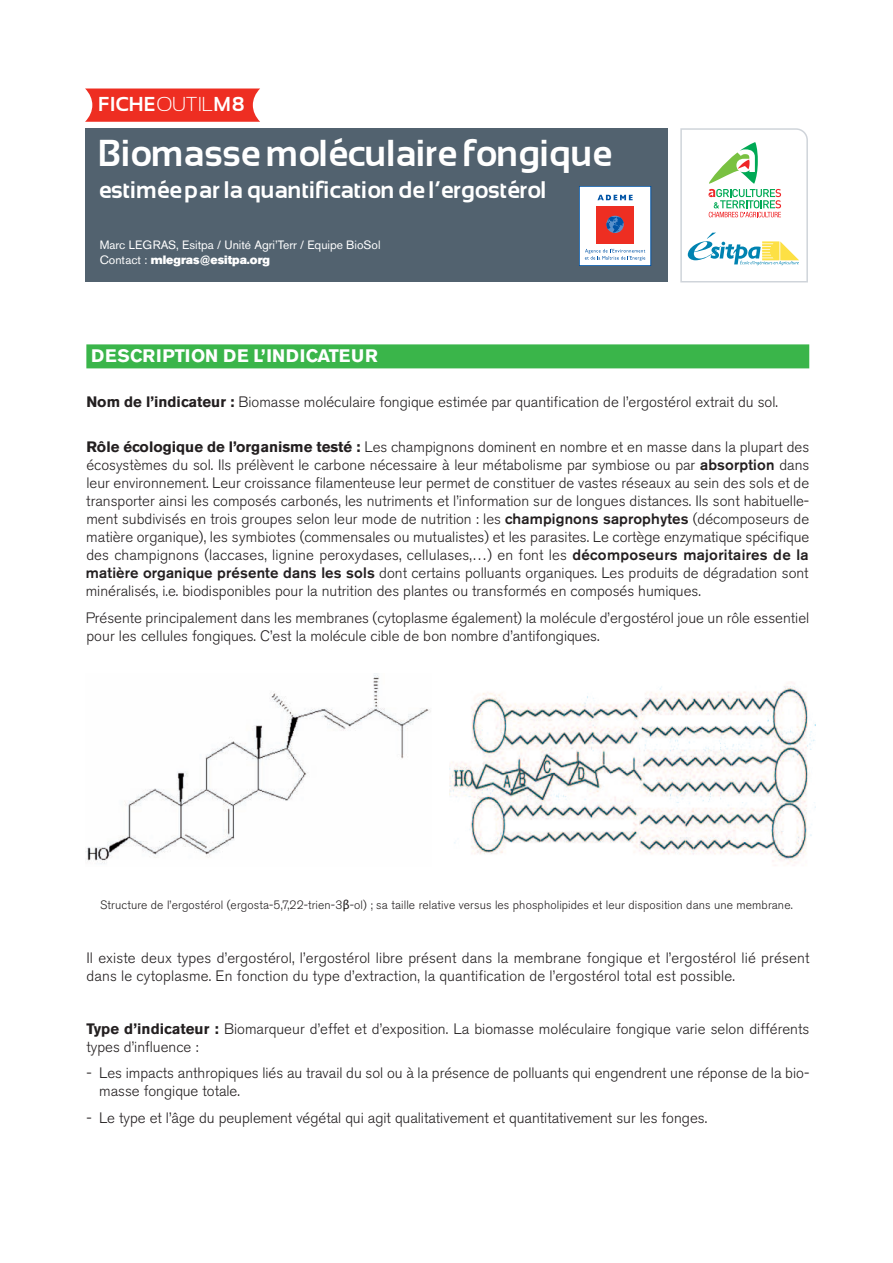
<style>
.page{position:relative;width:893px;height:1263px;background:#fff}
.page>*{position:absolute;margin:0;border:0;box-sizing:border-box;transform-origin:0 0}
.t1{font:700 37.5px "Sansation";color:#fff;scale:.96 1}
.t2{font:700 24px "Sansation";color:#fff;scale:.96 1}
.t3{font:700 20.1px "Sansation";color:#fff}
.t4{font:700 18px "Akzidenz Grotesk BE";letter-spacing:.02em;color:#fff}
.t5{font:300 15px/18px "Akzidenz Grotesk BE";color:#231f20}
.t6{font:300 12px "Akzidenz Grotesk BE";letter-spacing:.01em;color:#231f20}
.t7{font:12px "Akzidenz Grotesk BE";color:#fff}
.t8{font:12px "Akzidenz Grotesk BE Super";color:#fff}
.s1{font-weight:300}
.s2{font-family:"Akzidenz Grotesk BE"}
.s3{font-weight:700}
.s4{font-weight:500}
.s5{font-family:"Lucida Grande";font-weight:400}
</style>
<div class="page">
<div style="left:85px;top:128px;width:583px;height:154px;background:#52626f"></div>
<div style="left:579px;top:186px;width:72px;height:80px;background:#fff"></div>
<div style="left:579px;top:186px;width:72px;height:80px;border:1px solid #0154a6"></div>
<div style="left:596px;top:206px;width:38px;height:38px;background:#ee2e22"></div>
<svg style="left:606px;top:216px;width:18px;height:17px"></svg>
<svg style="left:597px;top:195px;width:36px;height:5px"></svg>
<svg style="left:585px;top:249px;width:60px;height:12px"></svg>
<div style="left:86px;top:344px;width:723px;height:24px;background:#3ab54a"></div>
<svg style="left:85px;top:89px;width:175px;height:33px;background:#ef3b2f"></svg>
<img style="left:449px;top:682px;width:367px;height:184px">
<img style="left:86px;top:675px;width:345px;height:189px">
<svg style="left:680px;top:128px;width:128px;height:154px"></svg>
<h3 class="t3" style="left:99px;top:92px;width:147px">FICHE<span class="s1">OU TIL</span>M8</h3>
<h1 class="t1" style="left:100px;top:131px;width:536px">Biomasse moléculaire fongique</h1>
<h2 class="t2" style="left:100px;top:175px;width:468px">estimée par la quantification de l’ergostérol</h2>
<p class="t7" style="left:100px;top:241px;width:282px">Marc LEGRAS, Esitpa / Unité Agri’Terr / Equipe BioSol</p>
<p class="t8" style="left:100px;top:255px;width:172px"><span class="s2">Contact :</span> mlegras@esitpa.org</p>
<p class="t4" style="left:91px;top:348px;width:288px">DESCRIPTION DE L’INDICATEUR</p>
<p class="t5" style="left:86px;top:394px;width:693px"><span class="s3">Nom de l’indicateur :</span> Biomasse moléculaire fongique estimée par quantification de l’ergostérol extrait du sol.</p>
<p class="t5" style="left:86px;top:439px;width:725px;text-align:justify"><span class="s3">Rôle écologique de l’organisme testé :</span> Les champignons dominent en nombre et en masse dans la plupart des écosystèmes du sol. Ils prélèvent le carbone nécessaire à leur métabolisme par symbiose ou par <span class="s4">absorption</span> dans leur environnement. Leur croissance filamenteuse leur permet de constituer de vastes réseaux au sein des sols et de transporter ainsi les composés carbonés, les nutriments et l’information sur de longues distances. Ils sont habituelle&shy;ment subdivisés en trois groupes selon leur mode de nutrition : les <span class="s4">champignons saprophytes</span> (décomposeurs de matière organique), les symbiotes (commensales ou mutualistes) et les parasites. Le cortège enzymatique spécifique des champignons (laccases, lignine peroxydases, cellulases,…) en font les <span class="s4">décomposeurs majoritaires de la matière organique présente dans les sols</span> dont certains polluants organiques. Les produits de dégradation sont minéralisés, i.e. biodisponibles pour la nutrition des plantes ou transformés en composés humiques.</p>
<p class="t5" style="left:86px;top:609px;width:725px">Présente principalement dans les membranes (cytoplasme également) la molécule d’ergostérol joue un rôle essentiel pour les cellules fongiques. C’est la molécule cible de bon nombre d’antifongiques.</p>
<p class="t6" style="left:100px;top:899px;width:694px">Structure de l’ergostérol (ergosta-5,7,22-trien-3<span class="s5">β</span>-ol) ; sa taille relative versus les phospholipides et leur disposition dans une membrane.</p>
<p class="t5" style="left:86px;top:949px;width:724px">Il existe deux types d’ergostérol, l’ergostérol libre présent dans la membrane fongique et l’ergostérol lié présent dans le cytoplasme. En fonction du type d’extraction, la quantification de l’ergostérol total est possible.</p>
<p class="t5" style="left:87px;top:1020px;width:724px"><span class="s3">Type d’indicateur :</span> Biomarqueur d’effet et d’exposition. La biomasse moléculaire fongique varie selon différents types d’influence :</p>
<p class="t5" style="left:99px;top:1065px;width:712px;text-indent:-13px">- Les impacts anthropiques liés au travail du sol ou à la présence de polluants qui engendrent une réponse de la bio&shy;masse fongique totale.</p>
<p class="t5" style="left:86px;top:1109px;width:622px">- Le type et l’âge du peuplement végétal qui agit qualitativement et quantitativement sur les fonges.</p>
</div>
